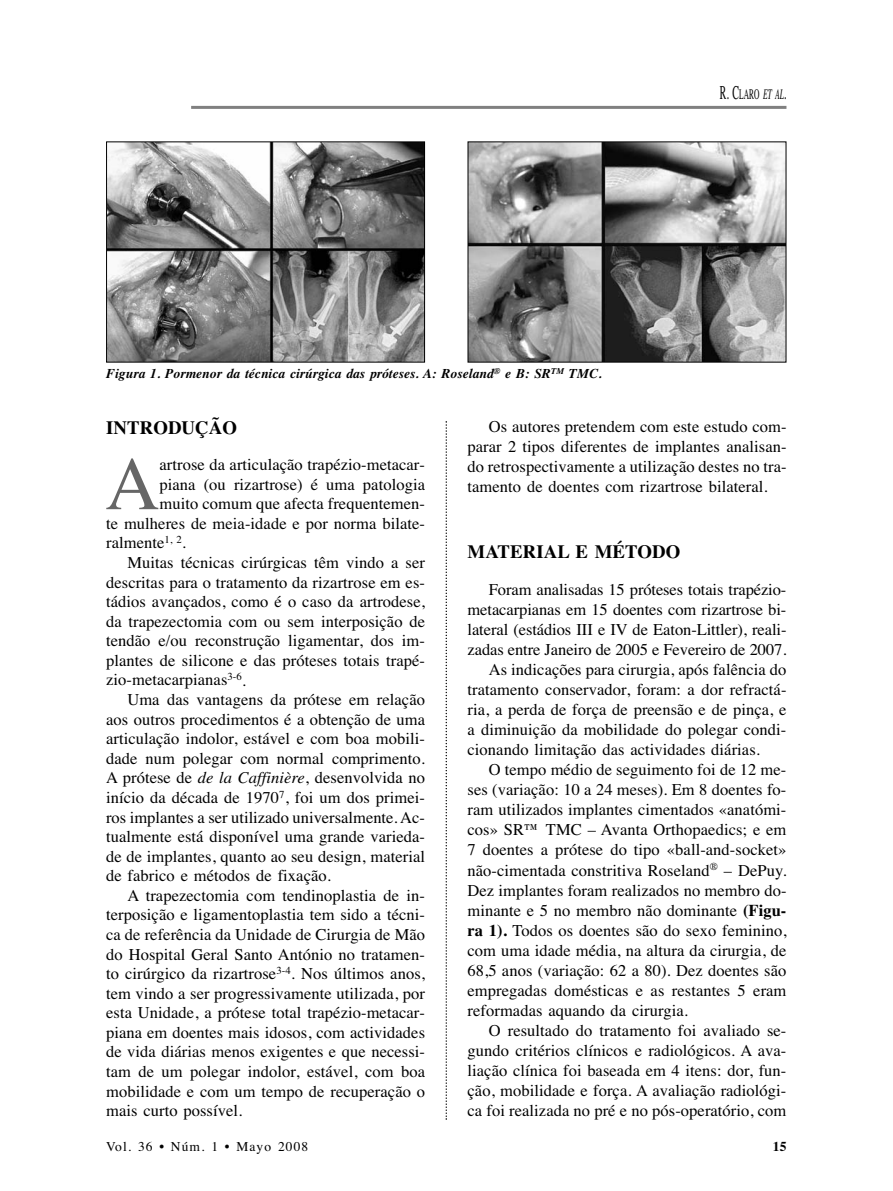
<style>
.page{position:relative;width:893px;height:1191px;background:#fff}
.page>*{position:absolute;margin:0;border:0;box-sizing:border-box;transform-origin:0 0}
.t1{font:75.3px "Times";color:#666}
.t2{font:700 18.75px "Times";letter-spacing:.005em;color:#000}
.t3{font:16.5px/20.1px "Times";letter-spacing:.005em;color:#000;text-align:justify}
.t4{font:14.7px "Times";color:#000;scale:.51 1}
.t5{font:italic 700 13.5px "Times";letter-spacing:.005em;color:#000}
.t6{font:13.5px "Times";letter-spacing:.08em;color:#000}
.t7{font:700 13.5px "Times";color:#000}
.s1{font-size:19.5px}
.s2{font-style:italic}
.s3{font-style:italic;font-size:19.5px}
.s4{font-weight:700}
</style>
<div class="page">
<hr style="left:191px;top:106px;width:595px;height:3px;background:#808080">
<svg style="left:446px;top:421px;width:1px;height:698px"></svg>
<img style="left:108px;top:143px;width:315px;height:217px">
<div style="left:106px;top:141px;width:319px;height:221px;border:1px solid #000"></div>
<img style="left:470px;top:143px;width:314px;height:217px">
<p class="t5" style="left:106px;top:369px;width:497px">Figura 1. Pormenor da técnica cirúrgica das próteses. A: Roseland<sup>®</sup> e B: SR<sup>TM</sup> TMC.</p>
<p class="t4" style="left:720px;top:89px;width:132px"><span class="s1">R. C</span>LARO <span class="s2">ET AL</span><span class="s3">.</span></p>
<p class="t2" style="left:106px;top:420px;width:133px">INTRODUÇÃO</p>
<h1 class="t1" style="left:105px;top:456px;width:56px">A</h1>
<p class="t3" style="left:160px;top:456px;width:267px">artrose da articulação trapézio-metacar-</p>
<p class="t3" style="left:160px;top:476px;width:267px">piana (ou rizartrose) é uma patologia</p>
<p class="t3" style="left:160px;top:495px;width:267px">muito comum que afecta frequentemen-</p>
<p class="t3" style="left:106px;top:515px;width:320px">te mulheres de meia-idade e por norma bilate-</p>
<p class="t3" style="left:106px;top:534px;width:81px">ralmente<sup>1,</sup> <sup>2</sup>.</p>
<p class="t3" style="left:127px;top:554px;width:299px">Muitas técnicas cirúrgicas têm vindo a ser</p>
<p class="t3" style="left:106px;top:573px;width:320px">descritas para o tratamento da rizartrose em es-</p>
<p class="t3" style="left:106px;top:593px;width:320px">tádios avançados, como é o caso da artrodese,</p>
<p class="t3" style="left:106px;top:613px;width:320px">da trapezectomia com ou sem interposição de</p>
<p class="t3" style="left:106px;top:632px;width:320px">tendão e/ou reconstrução ligamentar, dos im-</p>
<p class="t3" style="left:106px;top:652px;width:320px">plantes de silicone e das próteses totais trapé-</p>
<p class="t3" style="left:106px;top:671px;width:141px">zio-metacarpianas<sup>3-6</sup>.</p>
<p class="t3" style="left:127px;top:691px;width:299px">Uma das vantagens da prótese em relação</p>
<p class="t3" style="left:106px;top:710px;width:320px">aos outros procedimentos é a obtenção de uma</p>
<p class="t3" style="left:106px;top:730px;width:320px">articulação indolor, estável e com boa mobili-</p>
<p class="t3" style="left:106px;top:749px;width:320px">dade num polegar com normal comprimento.</p>
<p class="t3" style="left:106px;top:769px;width:320px">A prótese de <span class="s2">de la Caffinière</span>, desenvolvida no</p>
<p class="t3" style="left:106px;top:789px;width:320px">início da década de 1970<sup>7</sup>, foi um dos primei-</p>
<p class="t3" style="left:106px;top:808px;width:320px">ros implantes a ser utilizado universalmente. Ac-</p>
<p class="t3" style="left:106px;top:828px;width:320px">tualmente está disponível uma grande varieda-</p>
<p class="t3" style="left:106px;top:847px;width:320px">de de implantes, quanto ao seu design, material</p>
<p class="t3" style="left:106px;top:867px;width:226px">de fabrico e métodos de fixação.</p>
<p class="t3" style="left:127px;top:886px;width:299px">A trapezectomia com tendinoplastia de in-</p>
<p class="t3" style="left:106px;top:906px;width:320px">terposição e ligamentoplastia tem sido a técni-</p>
<p class="t3" style="left:106px;top:926px;width:320px">ca de referência da Unidade de Cirurgia de Mão</p>
<p class="t3" style="left:106px;top:945px;width:320px">do Hospital Geral Santo António no tratamen-</p>
<p class="t3" style="left:106px;top:965px;width:320px">to cirúrgico da rizartrose<sup>3-4</sup>. Nos últimos anos,</p>
<p class="t3" style="left:106px;top:984px;width:320px">tem vindo a ser progressivamente utilizada, por</p>
<p class="t3" style="left:106px;top:1004px;width:320px">esta Unidade, a prótese total trapézio-metacar-</p>
<p class="t3" style="left:106px;top:1023px;width:320px">piana em doentes mais idosos, com actividades</p>
<p class="t3" style="left:106px;top:1043px;width:320px">de vida diárias menos exigentes e que necessi-</p>
<p class="t3" style="left:106px;top:1063px;width:320px">tam de um polegar indolor, estável, com boa</p>
<p class="t3" style="left:106px;top:1082px;width:320px">mobilidade e com um tempo de recuperação o</p>
<p class="t3" style="left:106px;top:1102px;width:138px">mais curto possível.</p>
<p class="t3" style="left:468px;top:418px;width:320px;text-indent:21px">Os autores pretendem com este estudo com&shy;parar 2 tipos diferentes de implantes analisan&shy;do retrospectivamente a utilização destes no tra&shy;tamento de doentes com rizartrose bilateral.</p>
<p class="t2" style="left:468px;top:544px;width:214px">MATERIAL E MÉTODO</p>
<p class="t3" style="left:489px;top:581px;width:299px">Foram analisadas 15 próteses totais trapézio-</p>
<p class="t3" style="left:468px;top:601px;width:320px">metacarpianas em 15 doentes com rizartrose bi-</p>
<p class="t3" style="left:468px;top:621px;width:320px">lateral (estádios III e IV de Eaton-Littler), reali-</p>
<p class="t3" style="left:468px;top:641px;width:320px">zadas entre Janeiro de 2005 e Fevereiro de 2007.</p>
<p class="t3" style="left:489px;top:661px;width:299px">As indicações para cirurgia, após falência do</p>
<p class="t3" style="left:468px;top:681px;width:320px">tratamento conservador, foram: a dor refractá-</p>
<p class="t3" style="left:468px;top:701px;width:320px">ria, a perda de força de preensão e de pinça, e</p>
<p class="t3" style="left:468px;top:721px;width:320px">a diminuição da mobilidade do polegar condi-</p>
<p class="t3" style="left:468px;top:741px;width:294px">cionando limitação das actividades diárias.</p>
<p class="t3" style="left:489px;top:761px;width:299px">O tempo médio de seguimento foi de 12 me-</p>
<p class="t3" style="left:468px;top:781px;width:320px">ses (variação: 10 a 24 meses). Em 8 doentes fo-</p>
<p class="t3" style="left:468px;top:801px;width:320px">ram utilizados implantes cimentados «anatómi-</p>
<p class="t3" style="left:468px;top:821px;width:320px">cos» SR™ TMC – Avanta Orthopaedics; e em</p>
<p class="t3" style="left:468px;top:841px;width:320px">7 doentes a prótese do tipo «ball-and-socket»</p>
<p class="t3" style="left:468px;top:861px;width:320px">não-cimentada constritiva Roseland<sup>®</sup> – DePuy.</p>
<p class="t3" style="left:468px;top:881px;width:320px">Dez implantes foram realizados no membro do-</p>
<p class="t3" style="left:468px;top:901px;width:320px">minante e 5 no membro não dominante <span class="s4">(Figu-</span></p>
<p class="t3" style="left:468px;top:921px;width:320px"><span class="s4">ra 1).</span> Todos os doentes são do sexo feminino,</p>
<p class="t3" style="left:468px;top:941px;width:320px">com uma idade média, na altura da cirurgia, de</p>
<p class="t3" style="left:468px;top:961px;width:320px">68,5 anos (variação: 62 a 80). Dez doentes são</p>
<p class="t3" style="left:468px;top:981px;width:320px">empregadas domésticas e as restantes 5 eram</p>
<p class="t3" style="left:468px;top:1001px;width:222px">reformadas aquando da cirurgia.</p>
<p class="t3" style="left:489px;top:1022px;width:299px">O resultado do tratamento foi avaliado se-</p>
<p class="t3" style="left:468px;top:1042px;width:320px">gundo critérios clínicos e radiológicos. A ava-</p>
<p class="t3" style="left:468px;top:1062px;width:320px">liação clínica foi baseada em 4 itens: dor, fun-</p>
<p class="t3" style="left:468px;top:1082px;width:320px">ção, mobilidade e força. A avaliação radiológi-</p>
<p class="t3" style="left:468px;top:1102px;width:320px">ca foi realizada no pré e no pós-operatório, com</p>
<p class="t6" style="left:106px;top:1141px;width:204px">Vol. 36 • Núm. 1 • Mayo 2008</p>
<p class="t7" style="left:773px;top:1141px;width:15px">15</p>
</div>
